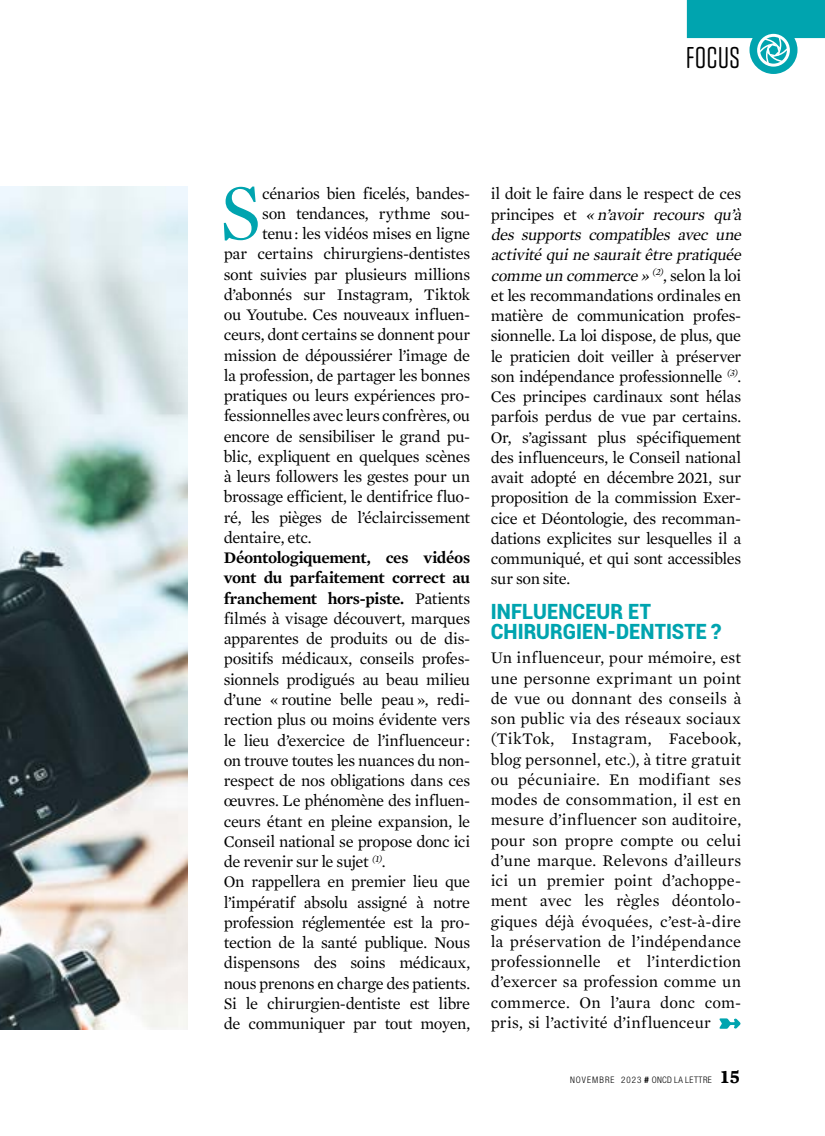
<style>
.page{position:relative;width:825px;height:1136px;background:#fff}
.page>*{position:absolute;margin:0;border:0;box-sizing:border-box;transform-origin:0 0}
.t1{font:80.1px "Mercury Text G1";color:#00a4af}
.t2{font:30px "Tungsten Rounded";letter-spacing:.025em;color:#000}
.t3{font:900 21px/19.5px "Roboto";letter-spacing:.005em;color:#00a4af;scale:.95 1}
.t4{font:16.5px/20.2px "Mercury Text G1";letter-spacing:-.025em;color:#000}
.t5{font:300 condensed 9px "Helvetica Neue LT Std";letter-spacing:.105em;color:#000}
.s1{font-weight:600}
.s2{font-style:italic}
.s3{font-family:"Helvetica Neue";font-weight:700;font-style:italic;font-stretch:normal}
.s4{font-family:"Mercury Text G1";font-weight:700;font-stretch:normal;font-size:19.5px}
</style>
<div class="page">
<img style="left:0;top:187px;width:188px;height:842px">
<div style="left:687px;top:0;width:138px;height:38px;background:#00a4af"></div>
<div style="left:749px;top:26px;width:48px;height:48px;background:#00a4af;border-radius:50%"></div>
<div style="left:757px;top:34px;width:33px;height:33px;border:3px solid #fff;border-radius:50%"></div>
<svg style="left:757px;top:35px;width:32px;height:30px"></svg>
<svg style="left:719px;top:1018px;width:21px;height:10px"></svg>
<h2 class="t2" style="left:686px;top:42px;width:55px">FOCUS</h2>
<h1 class="t1" style="left:219px;top:155px;width:44px">S</h1>
<p class="t4" style="left:262px;top:182px;width:210px">cénarios bien ficelés, bandes-</p>
<p class="t4" style="left:262px;top:202px;width:209px">son tendances, rythme sou-</p>
<p class="t4" style="left:262px;top:222px;width:209px">tenu : les vidéos mises en ligne</p>
<p class="t4" style="left:224px;top:243px;width:248px">par certains chirurgiens-dentistes</p>
<p class="t4" style="left:224px;top:263px;width:248px">sont suivies par plusieurs millions</p>
<p class="t4" style="left:224px;top:283px;width:248px">d’abonnés sur Instagram, Tiktok</p>
<p class="t4" style="left:224px;top:303px;width:248px">ou Youtube. Ces nouveaux influen-</p>
<p class="t4" style="left:224px;top:324px;width:248px">ceurs, dont certains se donnent pour</p>
<p class="t4" style="left:224px;top:344px;width:248px">mission de dépoussiérer l’image de</p>
<p class="t4" style="left:224px;top:364px;width:248px">la profession, de partager les bonnes</p>
<p class="t4" style="left:224px;top:384px;width:248px">pratiques ou leurs expériences pro-</p>
<p class="t4" style="left:224px;top:405px;width:248px">fessionnelles avec leurs confrères, ou</p>
<p class="t4" style="left:224px;top:425px;width:248px">encore de sensibiliser le grand pu-</p>
<p class="t4" style="left:224px;top:445px;width:248px">blic, expliquent en quelques scènes</p>
<p class="t4" style="left:224px;top:465px;width:248px">à leurs followers les gestes pour un</p>
<p class="t4" style="left:224px;top:486px;width:248px">brossage efficient, le dentifrice fluo-</p>
<p class="t4" style="left:224px;top:506px;width:248px">ré, les pièges de l’éclaircissement</p>
<p class="t4" style="left:224px;top:526px;width:89px">dentaire, etc.</p>
<p class="t4" style="left:224px;top:546px;width:248px"><span class="s1">Déontologiquement, ces vidéos vont du parfaitement correct au franchement hors-piste.</span> Patients filmés à visage découvert, marques apparentes de produits ou de dis&shy;positifs médicaux, conseils profes&shy;sionnels prodigués au beau milieu d’une « routine belle peau », redi&shy;rection plus ou moins évidente vers le lieu d’exercice de l’influenceur : on trouve toutes les nuances du non&shy;respect de nos obligations dans ces œuvres. Le phénomène des influen&shy;ceurs étant en pleine expansion, le Conseil national se propose donc ici de revenir sur le sujet <sup>(1)</sup>.<br>On rappellera en premier lieu que l’impératif absolu assigné à notre profession réglementée est la pro&shy;tection de la santé publique. Nous dispensons des soins médicaux, nous prenons en charge des patients.<br>Si le chirurgien-dentiste est libre de communiquer par tout moyen,</p>
<p class="t4" style="left:491px;top:183px;width:256px">il doit le faire dans le respect de ces p r i n c i p e s e t <span class="s2">« n’avoir recours qu’à des supports compatibles avec une activitéquinesauraitêtrepratiquée commeun commerce »</span> <sup>(2)</sup>, s e l o n l a l o i et les recommandations ordinales en matière de communication profes&shy;sionnelle. La loi dispose, de plus, que le praticien doit veiller à préserver son indépendance professionnelle <sup>(3)</sup>.<br>Ces principes cardinaux sont hélas parfois perdus de vue par certains.<br>Or, s’agissant plus spécifiquement des influenceurs, le Conseil national avait adopté en décembre 2021, sur proposition de la commission Exer&shy;cice et Déontologie, des recomman&shy;dations explicites sur lesquelles il a communiqué, et qui sont accessibles sur son site.</p>
<p class="t3" style="left:491px;top:601px;width:244px">INFLUENCEUR ET<br>CHIRURGIEN-DENTISTE ?</p>
<p class="t4" style="left:491px;top:646px;width:252px;text-align:justify">Un influenceur, pour mémoire, est une personne exprimant un point de vue ou donnant des conseils à son public via des réseaux sociaux (TikTok, Instagram, Facebook, blog personnel, etc.), à titre gratuit ou pécuniaire. En modifiant ses modes de consommation, il est en mesure d’influencer son auditoire, pour son propre compte ou celui d’une marque. Relevons d’ailleurs ici un premier point d’achoppe&shy;ment avec les règles déontolo&shy;giques déjà évoquées, c’est-à-dire la préservation de l’indépendance professionnelle et l’interdiction d’exercer sa profession comme un commerce. On l’aura donc com&shy;pris, si l’activité d’influenceur</p>
<p class="t5" style="left:570px;top:1074px;width:171px">NOVEMBRE 2023 <span class="s3">#</span> ONCD LA LETTRE <span class="s4">15</span></p>
</div>
